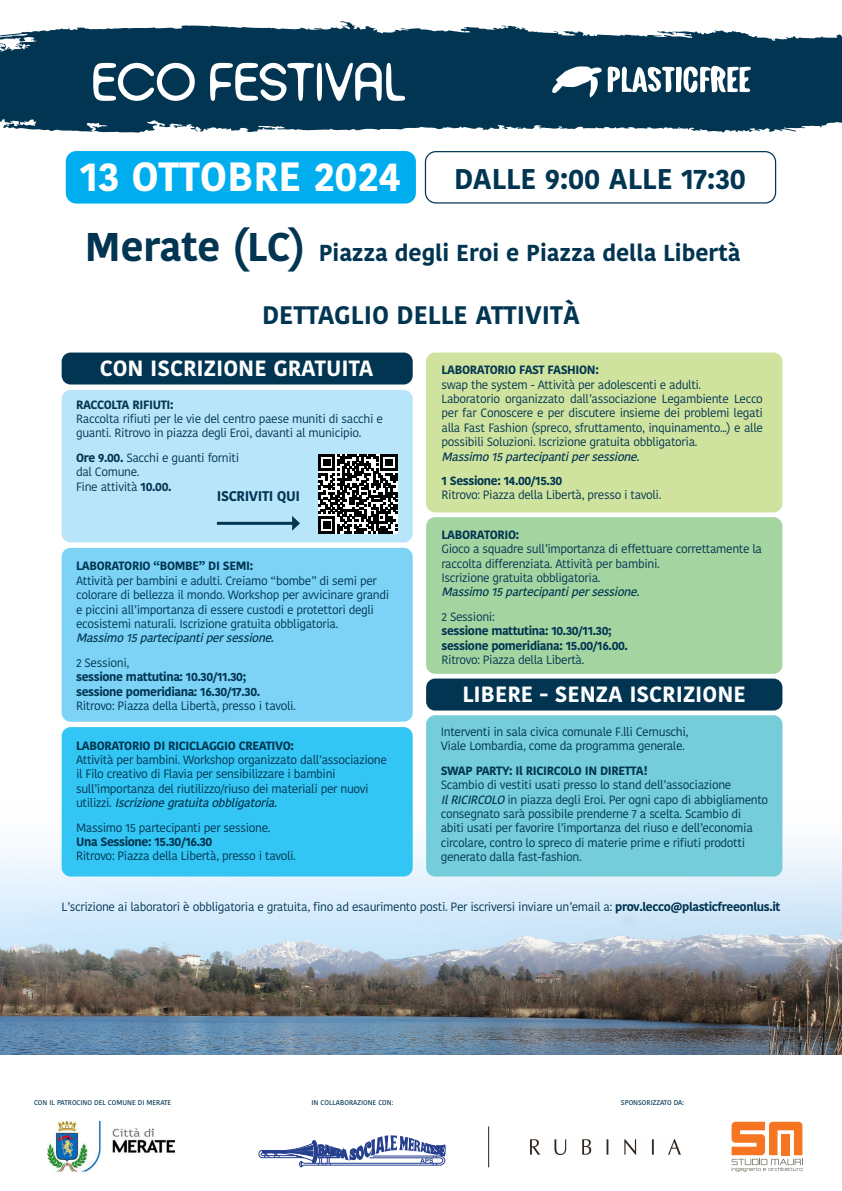
<style>
.page{position:relative;width:842px;height:1191px;background:#fff}
.page>*{position:absolute;margin:0;border:0;box-sizing:border-box;transform-origin:0 0}
.t1{font:54.3px "Angelika Playfull";letter-spacing:-.04em;color:#fff}
.t2{font:700 40.8px "Kohinoor Telugu";color:#fff}
.t3{font:700 40px "Kohinoor Telugu";color:#013551}
.t4{font:700 28.4px "Kohinoor Telugu";color:#013551}
.t5{font:700 25.3px "Kohinoor Telugu";color:#013551}
.t6{font:700 23px "Kohinoor Telugu";color:#013551}
.t7{font:700 22px "Kohinoor Telugu";color:#fff}
.t8{font:700 14px "Kohinoor Telugu";letter-spacing:-.03em;color:#013551}
.t9{font:12px/14.4px "Kohinoor Telugu";letter-spacing:-.03em;color:#013551}
.t10{font:700 12px "Kohinoor Telugu";letter-spacing:-.03em;color:#013551}
.t11{font:italic 500 12px "Kohinoor Telugu";color:#013551}
.t12{font:500 6.9px "Kohinoor Telugu";color:#013551}
.s1{font-weight:700}
.s2{font-weight:500;font-style:italic}
</style>
<div class="page">
<img style="left:0;top:1047px;width:842px;height:7px">
<img style="left:0;top:802px;width:842px;height:245px">
<svg style="left:259px;top:1135px;width:186px;height:32px"></svg>
<svg style="left:732px;top:1121px;width:70px;height:51px"></svg>
<img style="left:531px;top:1139px;width:150px;height:15px">
<hr style="left:488px;top:1126px;width:1px;height:41px;background:#231f20">
<img style="left:47px;top:1121px;width:127px;height:51px">
<div style="left:62px;top:352px;width:351px;height:32px;background:#013551;border-radius:9px"></div>
<div style="left:426px;top:352px;width:356px;height:160px;background:#d0e39e;border-radius:9px"></div>
<div style="left:426px;top:517px;width:356px;height:157px;background:#a4d4a0;border-radius:9px"></div>
<div style="left:62px;top:548px;width:351px;height:173px;background:#7cd3f6;border-radius:9px"></div>
<div style="left:62px;top:727px;width:351px;height:149px;background:#33c5f3;border-radius:9px"></div>
<div style="left:62px;top:390px;width:351px;height:152px;background:#b9e5fa;border-radius:9px"></div>
<div style="left:426px;top:715px;width:356px;height:161px;background:#74cdd9;border-radius:9px"></div>
<svg style="left:318px;top:454px;width:80px;height:79px;background:#5d5d5d"></svg>
<svg style="left:0;top:21px;width:842px;height:112px;background:#26536a"></svg>
<svg style="left:552px;top:57px;width:202px;height:42px"></svg>
<div style="left:425px;top:151px;width:351px;height:52px;border:1px solid #013551;border-radius:11px"></div>
<div style="left:66px;top:151px;width:350px;height:52px;background:#00aeef;border-radius:11px"></div>
<hr style="left:217px;top:522px;width:78px;height:3px;background:#013551">
<svg style="left:292px;top:516px;width:8px;height:15px"></svg>
<div style="left:426px;top:678px;width:356px;height:32px;background:#013551;border-radius:9px"></div>
<p class="t1" style="left:91px;top:53px;width:318px">ECO FESTIVAL</p>
<p class="t2" style="left:80px;top:153px;width:322px">13 OTTOBRE 2024</p>
<p class="t4" style="left:454px;top:162px;width:293px">DALLE 9:00 ALLE 17:30</p>
<p class="t3" style="left:85px;top:224px;width:222px">Merate (LC)</p>
<p class="t6" style="left:319px;top:239px;width:423px">Piazza degli Eroi e Piazza della Libertà</p>
<p class="t5" style="left:262px;top:301px;width:319px">DETTAGLIO DELLE ATTIVITÀ</p>
<p class="t7" style="left:100px;top:355px;width:275px">CON ISCRIZIONE GRATUITA</p>
<p class="t10" style="left:441px;top:363px;width:159px">LABORATORIO FAST FASHION:</p>
<p class="t9" style="left:441px;top:377px;width:261px">swap the system - Attività per adolescenti e adulti.</p>
<p class="t9" style="left:441px;top:392px;width:323px;text-align:justify">Laboratorio organizzato dall’associazione Legambiente Lecco per far Conoscere e per discutere insieme dei problemi legati alla Fast Fashion (spreco, sfruttamento, inquinamento...) e alle possibili Soluzioni. Iscrizione gratuita obbligatoria.</p>
<p class="t11" style="left:441px;top:449px;width:204px">Massimo15partecipantipersessione.</p>
<p class="t10" style="left:441px;top:474px;width:122px">1 Sessione: 14.00/15.30</p>
<p class="t9" style="left:441px;top:488px;width:221px">Ritrovo: Piazza della Libertà, presso i tavoli.</p>
<p class="t10" style="left:441px;top:527px;width:79px">LABORATORIO:</p>
<p class="t9" style="left:441px;top:542px;width:322px">Gioco a squadre sull’importanza di effettuare correttamente la raccolta differenziata. Attività per bambini.</p>
<p class="t9" style="left:441px;top:570px;width:161px">Iscrizione gratuita obbligatoria.</p>
<p class="t11" style="left:441px;top:585px;width:204px">Massimo15partecipantipersessione.</p>
<p class="t9" style="left:441px;top:609px;width:55px">2 Sessioni:</p>
<p class="t10" style="left:441px;top:624px;width:172px">sessione mattutina: 10.30/11.30;</p>
<p class="t10" style="left:441px;top:638px;width:188px">sessione pomeridiana: 15.00/16.00.</p>
<p class="t9" style="left:441px;top:652px;width:144px">Ritrovo: Piazza della Libertà.</p>
<p class="t10" style="left:76px;top:397px;width:99px">RACCOLTA RIFIUTI:</p>
<p class="t9" style="left:76px;top:412px;width:308px">Raccolta rifiuti per le vie del centro paese muniti di sacchi e guanti. Ritrovo in piazza degli Eroi, davanti al municipio.</p>
<p class="t9" style="left:76px;top:450px;width:165px"><span class="s1">Ore 9.00.</span> Sacchi e guanti forniti</p>
<p class="t9" style="left:76px;top:465px;width:65px">dal Comune.</p>
<p class="t9" style="left:76px;top:479px;width:97px">Fine attività <span class="s1">10.00.</span></p>
<p class="t8" style="left:217px;top:488px;width:85px">ISCRIVITI QUI</p>
<p class="t10" style="left:76px;top:559px;width:179px">LABORATORIO “BOMBE” DI SEMI:</p>
<p class="t9" style="left:76px;top:573px;width:315px">Attività per bambini e adulti. Creiamo “bombe” di semi per colorare di bellezza il mondo. Workshop per avvicinare grandi e piccini all’importanza di essere custodi e protettori degli ecosistemi naturali. Iscrizione gratuita obbligatoria.</p>
<p class="t11" style="left:76px;top:631px;width:204px">Massimo15partecipantipersessione.</p>
<p class="t9" style="left:76px;top:655px;width:55px">2 Sessioni,</p>
<p class="t10" style="left:76px;top:670px;width:172px">sessione mattutina: 10.30/11.30;</p>
<p class="t10" style="left:76px;top:684px;width:186px">sessione pomeridiana: 16.30/17.30.</p>
<p class="t9" style="left:76px;top:698px;width:221px">Ritrovo: Piazza della Libertà, presso i tavoli.</p>
<p class="t10" style="left:76px;top:738px;width:219px">LABORATORIO DI RICICLAGGIO CREATIVO:</p>
<p class="t9" style="left:76px;top:752px;width:312px">Attività per bambini. Workshop organizzato dall’associazione</p>
<p class="t9" style="left:76px;top:767px;width:261px">il Filo creativo di Flavia per sensibilizzare i bambini</p>
<p class="t9" style="left:76px;top:781px;width:294px">sull’importanza del riutilizzo/riuso dei materiali per nuovi u t i l i z z i . <span class="s2">Iscrizionegratuitaobbligatoria.</span></p>
<p class="t9" style="left:76px;top:820px;width:196px">Massimo 15 partecipanti per sessione.</p>
<p class="t10" style="left:76px;top:835px;width:138px">Una Sessione: 15.30/16.30</p>
<p class="t9" style="left:76px;top:849px;width:221px">Ritrovo: Piazza della Libertà, presso i tavoli.</p>
<p class="t9" style="left:62px;top:899px;width:720px">L’scrizione ai laboratori è obbligatoria e gratuita, fino ad esaurimento posti. Per iscriversi inviare un’email a: <span class="s1">prov.lecco@plasticfreeonlus.it</span></p>
<p class="t7" style="left:462px;top:681px;width:285px">LIBERE - SENZA ISCRIZIONE</p>
<p class="t9" style="left:441px;top:724px;width:249px">Interventi in sala civica comunale F.lli Cernuschi,</p>
<p class="t9" style="left:441px;top:739px;width:246px">Viale Lombardia, come da programma generale.</p>
<p class="t10" style="left:441px;top:763px;width:208px">SWAP PARTY: Il RICIRCOLO IN DIRETTA!</p>
<p class="t9" style="left:441px;top:778px;width:292px">Scambio di vestiti usati presso lo stand dell’associazione</p>
<p class="t9" style="left:441px;top:792px;width:329px"><span class="s2">IlRICIRCOLO</span>in piazza degli Eroi. Per ogni capo di abbigliamento consegnato sarà possibile prenderne 7 a scelta. Scambio di<br>abiti usati per favorire l’importanza del riuso e dell’economia circolare, contro lo spreco di materie prime e rifiuti prodotti generato dalla fast-fashion.</p>
<p class="t12" style="left:34px;top:1098px;width:139px">CON IL PATROCINO DEL COMUNE DI MERATE</p>
<p class="t12" style="left:311px;top:1098px;width:83px">IN COLLABORAZIONE CON:</p>
<p class="t12" style="left:621px;top:1098px;width:65px">SPONSORIZZATO DA:</p>
</div>
